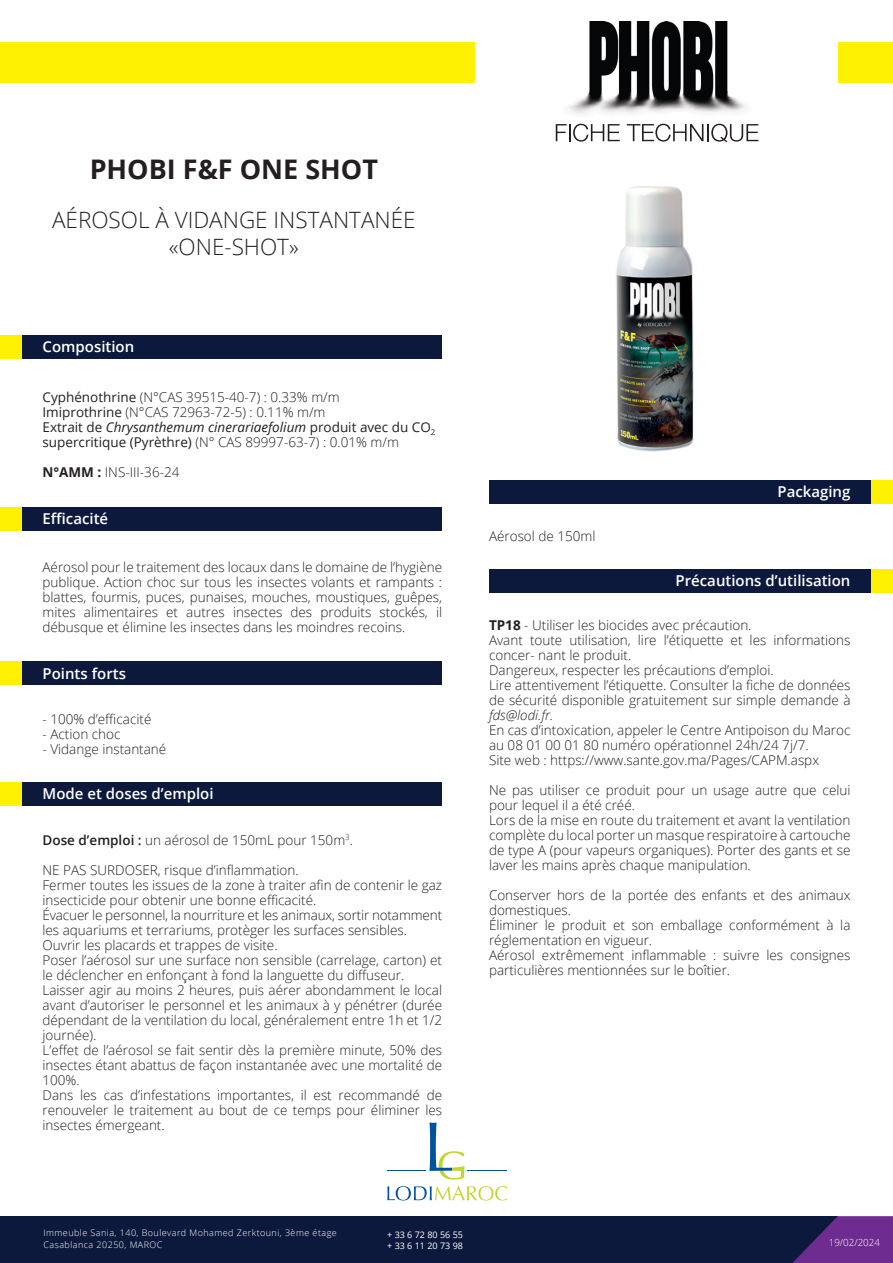
<style>
.page{position:relative;width:893px;height:1263px;background:#fff}
.page>*{position:absolute;margin:0;border:0;box-sizing:border-box;transform-origin:0 0}
.t1{font:700 27px "Open Sans";color:#231f20}
.t2{font:300 22.5px/27px "Open Sans";color:#231f20;text-align:center}
.t3{font:600 15px "Open Sans";color:#fff}
.t4{font:300 13.5px/15px "Open Sans";color:#231f20}
.t5{font:italic 300 13.5px "Open Sans";color:#231f20}
.t6{font:300 9.75px "Open Sans";color:#fff}
.t7{font:300 9px/12px "Open Sans";letter-spacing:.05em;color:#fff}
.t8{font:9px/10.8px "Open Sans";color:#fff}
.s1{font-weight:400}
.s2{font-weight:400;font-style:italic}
.s3{font-weight:700}
.s4{font-weight:600}
</style>
<div class="page">
<div style="left:0;top:1216px;width:838px;height:47px;background:#0c193d"></div>
<svg style="left:792px;top:1216px;width:101px;height:47px"></svg>
<hr style="left:387px;top:1171px;width:39px;height:1px;background:#01539e">
<hr style="left:468px;top:1171px;width:39px;height:1px;background:#01539e">
<svg style="left:429px;top:1122px;width:36px;height:57px"></svg>
<svg style="left:387px;top:1186px;width:120px;height:14px"></svg>
<div style="left:0;top:43px;width:475px;height:40px;background:#fff101"></div>
<div style="left:839px;top:43px;width:54px;height:40px;background:#fff101"></div>
<div style="left:489px;top:480px;width:404px;height:23px;background:#0c193d"></div>
<div style="left:872px;top:480px;width:21px;height:23px;background:#fff101"></div>
<div style="left:11px;top:335px;width:431px;height:24px;background:#0c193d"></div>
<div style="left:0;top:335px;width:21px;height:24px;background:#fff101"></div>
<svg style="left:556px;top:124px;width:64px;height:18px"></svg>
<svg style="left:627px;top:124px;width:131px;height:18px"></svg>
<img style="left:568px;top:22px;width:178px;height:92px">
<img style="left:616px;top:186px;width:78px;height:266px">
<div style="left:11px;top:507px;width:431px;height:24px;background:#0c193d"></div>
<div style="left:0;top:507px;width:21px;height:24px;background:#fff101"></div>
<div style="left:11px;top:662px;width:431px;height:23px;background:#0c193d"></div>
<div style="left:0;top:662px;width:21px;height:23px;background:#fff101"></div>
<div style="left:11px;top:782px;width:431px;height:24px;background:#0c193d"></div>
<div style="left:0;top:782px;width:21px;height:24px;background:#fff101"></div>
<div style="left:489px;top:569px;width:404px;height:23px;background:#0c193d"></div>
<div style="left:872px;top:569px;width:21px;height:23px;background:#fff101"></div>
<h1 class="t1" style="left:90px;top:150px;width:290px">PHOBI F&amp;F ONE SHOT</h1>
<h2 class="t2" style="left:52px;top:205px;width:365px">AÉROSOL À VIDANGE INSTANTANÉE «ONE-SHOT»</h2>
<p class="t3" style="left:43px;top:337px;width:93px">Composition</p>
<p class="t4" style="left:43px;top:389px;width:394px"><span class="s1">Cyphénothrine</span> (N°CAS 39515-40-7) : 0.33% m/m<br><span class="s1">Imiprothrine</span> (N°CAS 72963-72-5) : 0.11% m/m<br><span class="s1">Extrait de</span> <span class="s2">Chrysanthemum cinerariaefolium</span> <span class="s1">produit avec du CO</span><sub>2 </sub><span class="s1">supercritique (Pyrèthre)</span> (N° CAS 89997-63-7) : 0.01% m/m</p>
<p class="t4" style="left:43px;top:464px;width:138px"><span class="s3">N°AMM :</span> INS-III-36-24</p>
<p class="t3" style="left:43px;top:509px;width:67px">Efficacité</p>
<p class="t4" style="left:43px;top:559px;width:401px;text-align:justify">Aérosol pour le traitement des locaux dans le domaine de l’hygiène publique. Action choc sur tous les insectes volants et rampants : blattes, fourmis, puces, punaises, mouches, moustiques, guêpes, mites alimentaires et autres insectes des produits stockés, il débusque et élimine les insectes dans les moindres recoins.</p>
<p class="t3" style="left:43px;top:663px;width:85px">Points forts</p>
<p class="t4" style="left:43px;top:711px;width:110px">- 100% d’efficacité</p>
<p class="t4" style="left:43px;top:726px;width:80px">- Action choc</p>
<p class="t4" style="left:43px;top:741px;width:125px">- Vidange instantané</p>
<p class="t3" style="left:43px;top:783px;width:173px">Mode et doses d’emploi</p>
<p class="t4" style="left:43px;top:832px;width:312px"><span class="s4">Dose d’emploi :</span> un aérosol de 150mL pour 150m<sup>3</sup>.</p>
<p class="t4" style="left:43px;top:862px;width:401px">NE PAS SURDOSER, risque d’inflammation.<br>Fermer toutes les issues de la zone à traiter afin de contenir le gaz insecticide pour obtenir une bonne efficacité.<br>Évacuer le personnel, la nourriture et les animaux, sortir notamment les aquariums et terrariums, protèger les surfaces sensibles.<br>Ouvrir les placards et trappes de visite.<br>Poser l’aérosol sur une surface non sensible (carrelage, carton) et le déclencher en enfonçant à fond la languette du diffuseur.<br>Laisser agir au moins 2 heures, puis aérer abondamment le local avant d’autoriser le personnel et les animaux à y pénétrer (durée dépendant de la ventilation du local, généralement entre 1h et 1/2 journée).<br>L’effet de l’aérosol se fait sentir dès la première minute, 50% des insectes étant abattus de façon instantanée avec une mortalité de 100%.<br>Dans les cas d’infestations importantes, il est recommandé de renouveler le traitement au bout de ce temps pour éliminer les insectes émergeant.</p>
<p class="t4" style="left:489px;top:528px;width:108px">Aérosol de 150ml</p>
<p class="t3" style="left:777px;top:481px;width:75px">Packaging</p>
<p class="t3" style="left:675px;top:570px;width:176px">Précautions d’utilisation</p>
<p class="t4" style="left:489px;top:617px;width:363px"><span class="s3">TP18</span> - Utiliser les biocides avec précaution.<br>Avant toute utilisation, lire l’étiquette et les informations concer- nant le produit.<br>Dangereux, respecter les précautions d’emploi.<br>Lire attentivement l’étiquette. Consulter la fiche de données de sécurité disponible gratuitement sur simple demande à</p>
<p class="t5" style="left:489px;top:705px;width:66px">fds@lodi.fr.</p>
<p class="t4" style="left:489px;top:722px;width:363px">En cas d’intoxication, appeler le Centre Antipoison du Maroc au 08 01 00 01 80 numéro opérationnel 24h/24 7j/7.<br>Site web : https://www.sante.gov.ma/Pages/CAPM.aspx</p>
<p class="t4" style="left:489px;top:782px;width:363px">Ne pas utiliser ce produit pour un usage autre que celui pour lequel il a été créé.<br>Lors de la mise en route du traitement et avant la ventilation complète du local porter un masque respiratoire à cartouche de type A (pour vapeurs organiques). Porter des gants et se laver les mains après chaque manipulation.</p>
<p class="t4" style="left:489px;top:887px;width:363px">Conserver hors de la portée des enfants et des animaux domestiques.<br>Éliminer le produit et son emballage conformément à la réglementation en vigueur.<br>Aérosol extrêmement inflammable : suivre les consignes particulières mentionnées sur le boîtier.</p>
<p class="t7" style="left:43px;top:1227px;width:295px">Immeuble Sania, 140, Boulevard Mohamed Zerktouni, 3ème étage<br>Casablanca 20250, MAROC</p>
<p class="t8" style="left:387px;top:1229px;width:77px">+ 33 6 72 80 56 55 + 33 6 11 20 73 98</p>
<p class="t6" style="left:829px;top:1236px;width:53px">19/02/2024</p>
</div>
